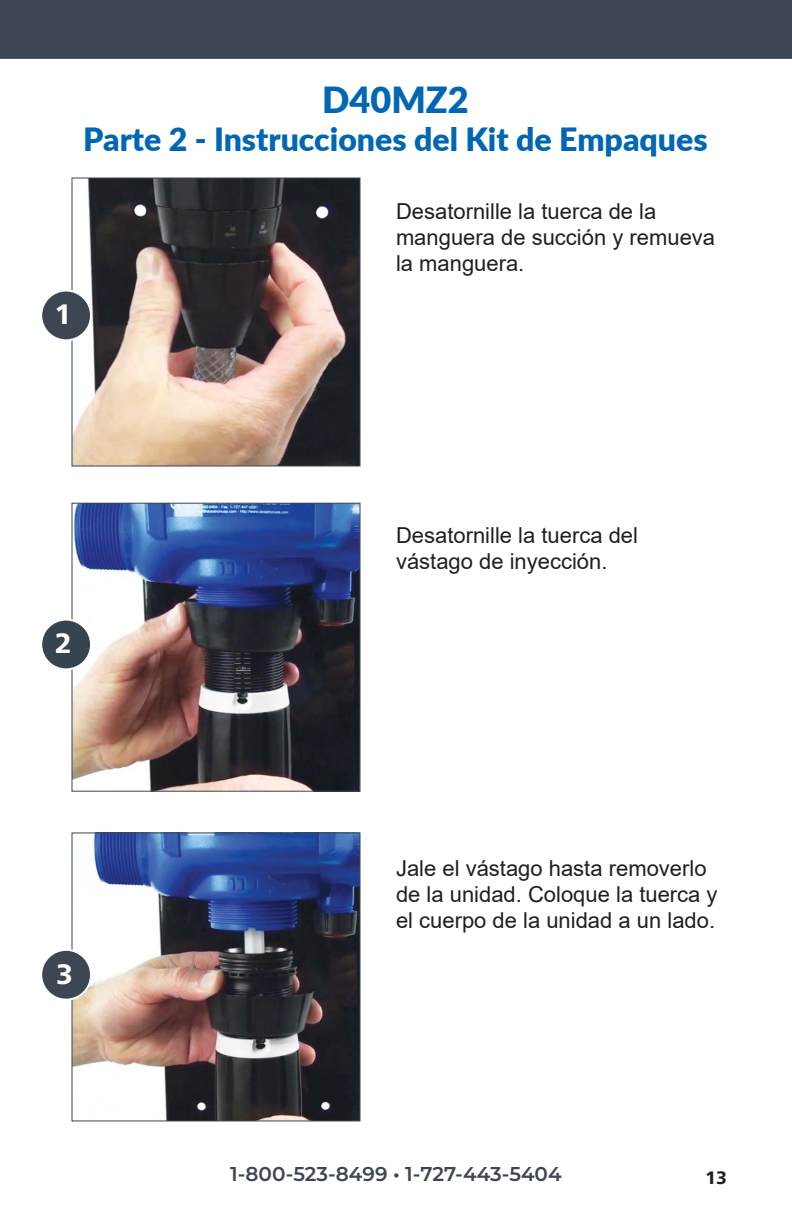
<style>
.page{position:relative;width:792px;height:1224px;background:#fff}
.page>*{position:absolute;margin:0;border:0;box-sizing:border-box;transform-origin:0 0}
.t1{font:900 36px "Lato";color:#0166b3}
.t2{font:900 32px "Lato";color:#0166b3}
.t3{font:800 28px "Frutiger Neue LT Pro";color:#fff}
.t4{font:22px/26px "Arial";color:#231f20}
.t5{font:600 20px "Montserrat";color:#3d4753}
.t6{font:800 18px "Frutiger Neue LT Pro";color:#231f20}
</style>
<div class="page">
<div style="left:0;top:0;width:792px;height:59px;background:#3d4753"></div>
<img style="left:74px;top:834px;width:284px;height:285px">
<div style="left:72px;top:832px;width:288px;height:289px;border:1px solid #3d4753"></div>
<img style="left:74px;top:505px;width:284px;height:285px">
<div style="left:72px;top:503px;width:288px;height:289px;border:1px solid #3d4753"></div>
<img style="left:74px;top:180px;width:284px;height:284px">
<div style="left:72px;top:178px;width:288px;height:288px;border:1px solid #3d4753"></div>
<div style="left:41px;top:291px;width:50px;height:49px;background:#3d4753;border-radius:50%"></div>
<div style="left:40px;top:290px;width:52px;height:51px;border:2px solid #fff;border-radius:50%"></div>
<div style="left:41px;top:620px;width:50px;height:49px;background:#35444e;border-radius:50%"></div>
<div style="left:40px;top:619px;width:52px;height:51px;border:2px solid #fff;border-radius:50%"></div>
<div style="left:41px;top:950px;width:50px;height:50px;background:#3d4753;border-radius:50%"></div>
<div style="left:40px;top:949px;width:52px;height:52px;border:2px solid #fff;border-radius:50%"></div>
<p class="t3" style="left:55px;top:297px;width:18px">1</p>
<p class="t1" style="left:322px;top:73px;width:148px">D40MZ2</p>
<p class="t2" style="left:83px;top:116px;width:626px">Parte 2 - Instrucciones del Kit de Empaques</p>
<p class="t4" style="left:396px;top:198px;width:321px">Desatornille la tuerca de la manguera de succión y remueva la manguera.</p>
<p class="t3" style="left:55px;top:626px;width:18px">2</p>
<p class="t4" style="left:396px;top:522px;width:244px">Desatornille la tuerca del</p>
<p class="t4" style="left:396px;top:548px;width:213px">vástago de inyección.</p>
<p class="t3" style="left:56px;top:957px;width:18px">3</p>
<p class="t4" style="left:396px;top:855px;width:323px">Jale el vástago hasta removerlo de la unidad. Coloque la tuerca y el cuerpo de la unidad a un lado.</p>
<p class="t5" style="left:230px;top:1160px;width:333px">1-800-523-8499 • 1-727-443-5404</p>
<p class="t6" style="left:705px;top:1167px;width:23px">13</p>
</div>
